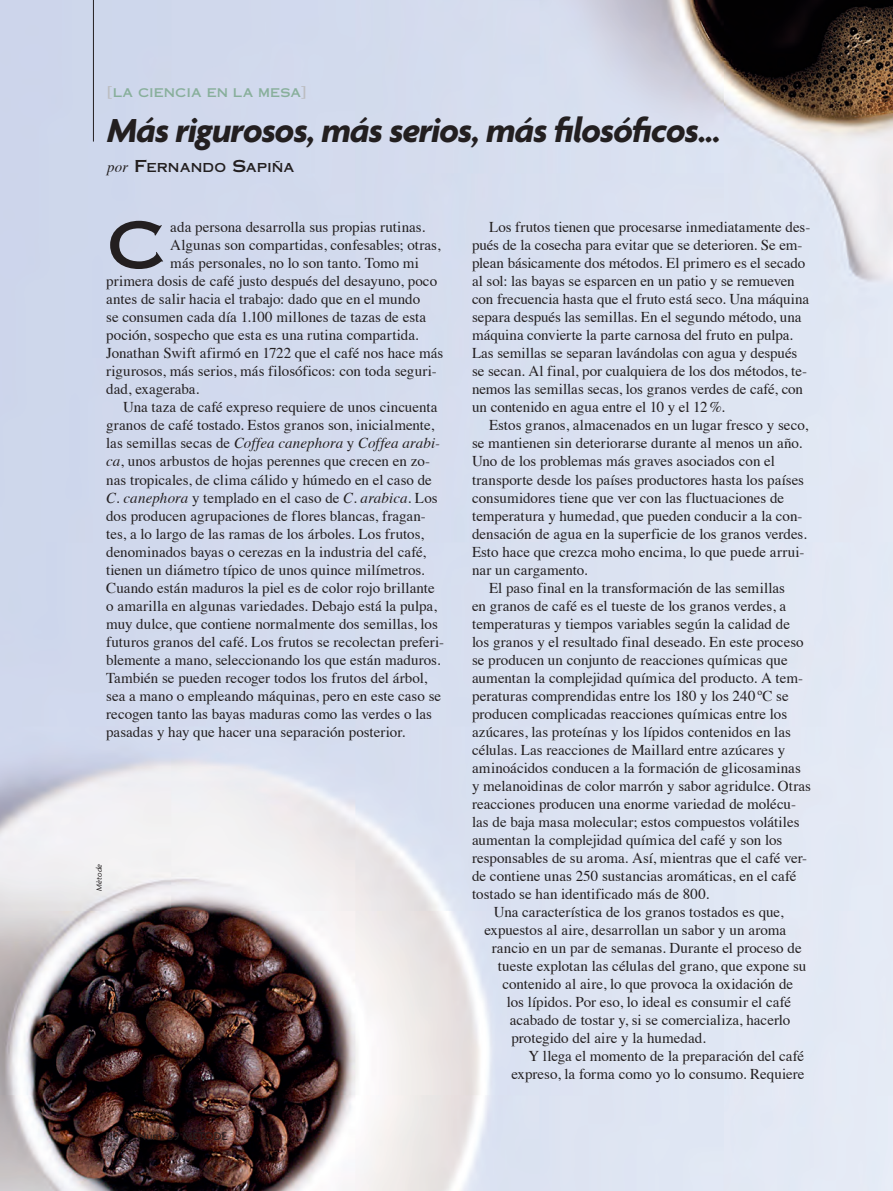
<style>
.page{position:relative;width:893px;height:1191px;background:#fff}
.page>*{position:absolute;margin:0;border:0;box-sizing:border-box;transform-origin:0 0}
.Text_caplletra{font:64.5px "Copperplate Thirty One AB";color:#231f20}
.títol_24{font:italic 700 36px "Agenda";letter-spacing:-.025em;color:#231f20}
.TEXT{font:15px/18px "Times";color:#231f20}
.Text_caplletra-2{font:15px "Times";color:#231f20}
.t1{font:12.3px "Copperplate Thirty One AB";letter-spacing:.005em;color:#231f20}
.t2{font:12px "Copperplate Thirty One AB";letter-spacing:.01em;color:#88af9b}
.t3{font:12px "Agenda";letter-spacing:.02em;color:#231f20}
._15_CREDITOS_FOTOGRA{font:italic 8.25px "Agenda";color:#231f20}
.s1{font-size:15px;color:#bcbdc0}
.s2{font-family:"Times";font-style:italic;font-size:15px}
.s3{font-size:16.5px}
.s4{font-style:italic}
</style>
<div class="page">
<img style="left:0;top:0;width:893px;height:1190px">
<hr style="left:93px;top:0;width:1px;height:141px;background:#231f20">
<p class="t2" style="left:107px;top:85px;width:201px"><span class="s1">[</span>LA CIENCIA EN LA MESA<span class="s1">]</span></p>
<p class="títol_24" style="left:107px;top:108px;width:615px">Más rigurosos, más serios, más filosóficos...</p>
<p class="t1" style="left:107px;top:160px;width:189px"><span class="s2">por</span> <span class="s3">F</span>ERNANDO <span class="s3">S</span>APIÑA</p>
<p class="Text_caplletra" style="left:106px;top:206px;width:62px">C</p>
<p class="Text_caplletra-2" style="left:170px;top:213px;width:256px">ada persona desarrolla sus propias rutinas.</p>
<p class="Text_caplletra-2" style="left:170px;top:231px;width:272px">Algunas son compartidas, confesables; otras,</p>
<p class="Text_caplletra-2" style="left:170px;top:249px;width:250px">más personales, no lo son tanto. Tomo mi</p>
<p class="Text_caplletra-2" style="left:106px;top:267px;width:332px">primera dosis de café justo después del desayuno, poco</p>
<p class="Text_caplletra-2" style="left:106px;top:285px;width:315px">antes de salir hacia el trabajo: dado que en el mundo</p>
<p class="Text_caplletra-2" style="left:106px;top:303px;width:321px">se consumen cada día 1.100 millones de tazas de esta</p>
<p class="Text_caplletra-2" style="left:106px;top:321px;width:314px">poción, sospecho que esta es una rutina compartida.</p>
<p class="Text_caplletra-2" style="left:106px;top:339px;width:339px">Jonathan Swift afirmó en 1722 que el café nos hace más</p>
<p class="Text_caplletra-2" style="left:106px;top:357px;width:332px">rigurosos, más serios, más filosóficos: con toda seguri-</p>
<p class="Text_caplletra-2" style="left:106px;top:375px;width:94px">dad, exageraba.</p>
<p class="TEXT" style="left:106px;top:397px;width:339px;text-indent:17px">Una taza de café expreso requiere de unos cincuenta granos de café tostado. Estos granos son, inicialmente, las semillas secas de <span class="s4">Coffea canephora</span> y <span class="s4">Coffea arabi&shy;ca</span>, unos arbustos de hojas perennes que crecen en zo&shy;nas tropicales, de clima cálido y húmedo en el caso de <span class="s4">C. canephora</span> y templado en el caso de <span class="s4">C. arabica</span>. Los dos producen agrupaciones de flores blancas, fragan&shy;tes, a lo largo de las ramas de los árboles. Los frutos, denominados bayas o cerezas en la industria del café, tienen un diámetro típico de unos quince milímetros.<br>Cuando están maduros la piel es de color rojo brillante o amarilla en algunas variedades. Debajo está la pulpa, muy dulce, que contiene normalmente dos semillas, los futuros granos del café. Los frutos se recolectan preferi&shy;blemente a mano, seleccionando los que están maduros.<br>También se pueden recoger todos los frutos del árbol, sea a mano o empleando máquinas, pero en este caso se recogen tanto las bayas maduras como las verdes o las pasadas y hay que hacer una separación posterior.</p>
<p class="_15_CREDITOS_FOTOGRA" style="left:94px;top:891px;width:29px;rotate:-90deg">Mètode</p>
<p class="t3" style="left:106px;top:1129px;width:14px">110</p>
<p class="t3" style="left:138px;top:1129px;width:91px">Núm. 89 MÈTODE</p>
<p class="TEXT" style="left:472px;top:217px;width:340px;text-indent:17px">Los frutos tienen que procesarse inmediatamente des&shy;pués de la cosecha para evitar que se deterioren. Se em&shy;plean básicamente dos métodos. El primero es el secado al sol: las bayas se esparcen en un patio y se remueven con frecuencia hasta que el fruto está seco. Una máquina separa después las semillas. En el segundo método, una máquina convierte la parte carnosa del fruto en pulpa.<br>Las semillas se separan lavándolas con agua y después se secan. Al final, por cualquiera de los dos métodos, te&shy;nemos las semillas secas, los granos verdes de café, con un contenido en agua entre el 10 y el 12%.</p>
<p class="TEXT" style="left:472px;top:415px;width:338px;text-indent:17px">Estos granos, almacenados en un lugar fresco y seco, se mantienen sin deteriorarse durante al menos un año.<br>Uno de los problemas más graves asociados con el transporte desde los países productores hasta los países consumidores tiene que ver con las fluctuaciones de temperatura y humedad, que pueden conducir a la con&shy;densación de agua en la superficie de los granos verdes.<br>Esto hace que crezca moho encima, lo que puede arrui&shy;nar un cargamento.</p>
<p class="TEXT" style="left:472px;top:577px;width:340px;text-indent:17px">El paso final en la transformación de las semillas<br>en granos de café es el tueste de los granos verdes, a temperaturas y tiempos variables según la calidad de los granos y el resultado final deseado. En este proceso se producen un conjunto de reacciones químicas que aumentan la complejidad química del producto. A tem&shy;peraturas comprendidas entre los 180 y los 240 ºC se producen complicadas reacciones químicas entre los azúcares, las proteínas y los lípidos contenidos en las células. Las reacciones de Maillard entre azúcares y aminoácidos conducen a la formación de glicosaminas y melanoidinas de color marrón y sabor agridulce. Otras reacciones producen una enorme variedad de molécu&shy;las de baja masa molecular; estos compuestos volátiles aumentan la complejidad química del café y son los responsables de su aroma. Así, mientras que el café ver&shy;de contiene unas 250 sustancias aromáticas, en el café tostado se han identificado más de 800.</p>
<p class="TEXT" style="left:494px;top:901px;width:291px">Una característica de los granos tostados es que,</p>
<p class="TEXT" style="left:484px;top:919px;width:303px">expuestos al aire, desarrollan un sabor y un aroma</p>
<p class="TEXT" style="left:492px;top:937px;width:311px">rancio en un par de semanas. Durante el proceso de</p>
<p class="TEXT" style="left:498px;top:955px;width:310px">tueste explotan las células del grano, que expone su</p>
<p class="TEXT" style="left:502px;top:973px;width:292px">contenido al aire, lo que provoca la oxidación de</p>
<p class="TEXT" style="left:507px;top:991px;width:286px">los lípidos. Por eso, lo ideal es consumir el café</p>
<p class="TEXT" style="left:510px;top:1009px;width:282px">acabado de tostar y, si se comercializa, hacerlo</p>
<p class="TEXT" style="left:511px;top:1027px;width:196px">protegido del aire y la humedad.</p>
<p class="TEXT" style="left:511px;top:1045px;width:294px;text-align:right">Y llega el momento de la preparación del café expreso, la forma como yo lo consumo. Requiere</p>
</div>
